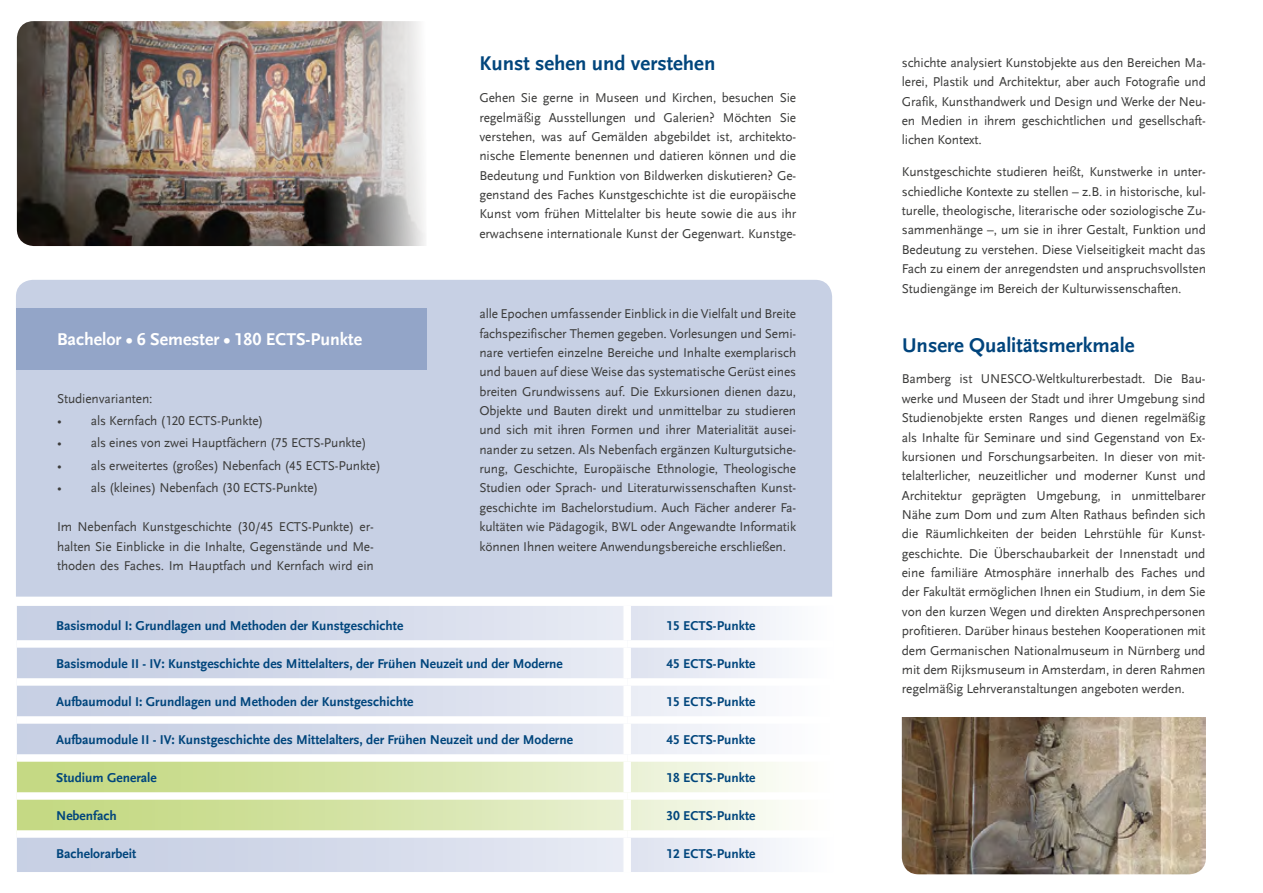
<style>
.page{position:relative;width:1263px;height:893px;background:#fff}
.page>*{position:absolute;margin:0;border:0;box-sizing:border-box;transform-origin:0 0}
.t1{font:700 20.85px "UB Scala Sans";color:#00447c}
.t2{font:700 20.85px "UB Scala Sans";color:#00457c}
.t3{font:700 17.85px "UB Scala Sans";color:#fff}
.t4{font:13.35px/19.4px "UB Scala Sans";letter-spacing:-.01em;color:#3c3c3b;text-align:justify}
.t5{font:700 13.35px "UB Scala Sans";color:#00457c}
</style>
<div class="page">
<img style="left:902px;top:717px;width:304px;height:157px">
<div style="left:16px;top:280px;width:816px;height:317px;background:#c7d0e4"></div>
<div style="left:16px;top:308px;width:411px;height:62px;background:#93a5c8"></div>
<svg style="left:17px;top:606px;width:606px;height:266px;background:#d4daea"></svg>
<svg style="left:631px;top:606px;width:151px;height:266px"></svg>
<svg style="left:17px;top:686px;width:765px;height:68px;background:#dadfed"></svg>
<svg style="left:17px;top:762px;width:606px;height:68px;background:#d3e2a3"></svg>
<svg style="left:631px;top:762px;width:155px;height:68px"></svg>
<div style="left:623px;top:686px;width:8px;height:30px;background:#fff"></div>
<div style="left:623px;top:724px;width:8px;height:30px;background:#fff"></div>
<div style="left:17px;top:640px;width:610px;height:8px;background:#fff"></div>
<div style="left:627px;top:640px;width:206px;height:8px;background:#fff"></div>
<div style="left:17px;top:678px;width:610px;height:8px;background:#fff"></div>
<div style="left:627px;top:678px;width:206px;height:8px;background:#fff"></div>
<div style="left:17px;top:716px;width:610px;height:8px;background:#fff"></div>
<div style="left:627px;top:716px;width:206px;height:8px;background:#fff"></div>
<div style="left:17px;top:754px;width:610px;height:8px;background:#fff"></div>
<div style="left:627px;top:754px;width:206px;height:8px;background:#fff"></div>
<div style="left:17px;top:792px;width:610px;height:8px;background:#fff"></div>
<div style="left:627px;top:792px;width:206px;height:8px;background:#fff"></div>
<div style="left:17px;top:830px;width:610px;height:8px;background:#fff"></div>
<div style="left:627px;top:830px;width:206px;height:8px;background:#fff"></div>
<img style="left:17px;top:21px;width:409px;height:225px">
<p class="t3" style="left:57px;top:328px;width:307px">Bachelor • 6 Semester • 180 ECTS-Punkte</p>
<p class="t4" style="left:57px;top:389px;width:97px">Studienvarianten:</p>
<p class="t4" style="left:57px;top:411px;width:208px">• als Kernfach (120 ECTS-Punkte)</p>
<p class="t4" style="left:57px;top:433px;width:311px">• als eines von zwei Hauptfächern (75 ECTS-Punkte)</p>
<p class="t4" style="left:57px;top:455px;width:325px">• als erweitertes (großes) Nebenfach (45 ECTS-Punkte)</p>
<p class="t4" style="left:57px;top:478px;width:263px">• als (kleines) Nebenfach (30 ECTS-Punkte)</p>
<p class="t4" style="left:57px;top:517px;width:318px">Im Nebenfach Kunstgeschichte (30/45 ECTS-Punkte) er&shy;halten Sie Einblicke in die Inhalte, Gegenstände und Me&shy;thoden des Faches. Im Hauptfach und Kernfach wird ein</p>
<p class="t2" style="left:479px;top:51px;width:237px">Kunst sehen und verstehen</p>
<p class="t4" style="left:479px;top:88px;width:318px">Gehen Sie gerne in Museen und Kirchen, besuchen Sie regelmäßig Ausstellungen und Galerien? Möchten Sie verstehen, was auf Gemälden abgebildet ist, architekto&shy;nische Elemente benennen und datieren können und die Bedeutung und Funktion von Bildwerken diskutieren? Ge&shy;genstand des Faches Kunstgeschichte ist die europäische Kunst vom frühen Mittelalter bis heute sowie die aus ihr erwachsene internationale Kunst der Gegenwart. Kunstge-</p>
<p class="t4" style="left:479px;top:304px;width:318px">alle Epochen umfassender Einblick in die Vielfalt und Breite fachspezifischer Themen gegeben. Vorlesungen und Semi&shy;nare vertiefen einzelne Bereiche und Inhalte exemplarisch und bauen auf diese Weise das systematische Gerüst eines breiten Grundwissens auf. Die Exkursionen dienen dazu, Objekte und Bauten direkt und unmittelbar zu studieren und sich mit ihren Formen und ihrer Materialität ausei&shy;nander zu setzen. Als Nebenfach ergänzen Kulturgutsiche&shy;rung, Geschichte, Europäische Ethnologie, Theologische Studien oder Sprach- und Literaturwissenschaften Kunst&shy;geschichte im Bachelorstudium. Auch Fächer anderer Fa&shy;kultäten wie Pädagogik, BWL oder Angewandte Informatik können Ihnen weitere Anwendungsbereiche erschließen.</p>
<p class="t5" style="left:56px;top:618px;width:349px">Basismodul I: Grundlagen und Methoden der Kunstgeschichte</p>
<p class="t5" style="left:666px;top:618px;width:90px">15 ECTS-Punkte</p>
<p class="t5" style="left:56px;top:656px;width:508px">Basismodule II - IV: Kunstgeschichte des Mittelalters, der Frühen Neuzeit und der Moderne</p>
<p class="t5" style="left:666px;top:656px;width:90px">45 ECTS-Punkte</p>
<p class="t5" style="left:56px;top:694px;width:359px">Aufbaumodul I: Grundlagen und Methoden der Kunstgeschichte</p>
<p class="t5" style="left:666px;top:694px;width:90px">15 ECTS-Punkte</p>
<p class="t5" style="left:56px;top:732px;width:518px">Aufbaumodule II - IV: Kunstgeschichte des Mittelalters, der Frühen Neuzeit und der Moderne</p>
<p class="t5" style="left:666px;top:732px;width:90px">45 ECTS-Punkte</p>
<p class="t5" style="left:56px;top:770px;width:102px">Studium Generale</p>
<p class="t5" style="left:666px;top:770px;width:90px">18 ECTS-Punkte</p>
<p class="t5" style="left:56px;top:808px;width:62px">Nebenfach</p>
<p class="t5" style="left:666px;top:808px;width:90px">30 ECTS-Punkte</p>
<p class="t5" style="left:56px;top:846px;width:82px">Bachelorarbeit</p>
<p class="t5" style="left:666px;top:846px;width:90px">12 ECTS-Punkte</p>
<p class="t4" style="left:902px;top:53px;width:306px">schichte analysiert Kunstobjekte aus den Bereichen Ma&shy;lerei, Plastik und Architektur, aber auch Fotografie und Grafik, Kunsthandwerk und Design und Werke der Neu&shy;en Medien in ihrem geschichtlichen und gesellschaft&shy;lichen Kontext.</p>
<p class="t4" style="left:902px;top:162px;width:306px">Kunstgeschichte studieren heißt, Kunstwerke in unter&shy;schiedliche Kontexte zu stellen – z.B. in historische, kul&shy;turelle, theologische, literarische oder soziologische Zu&shy;sammenhänge –, um sie in ihrer Gestalt, Funktion und Bedeutung zu verstehen. Diese Vielseitigkeit macht das Fach zu einem der anregendsten und anspruchsvollsten Studiengänge im Bereich der Kulturwissenschaften.</p>
<p class="t1" style="left:902px;top:333px;width:234px">Unsere Qualitätsmerkmale</p>
<p class="t4" style="left:902px;top:369px;width:305px">Bamberg ist UNESCO-Weltkulturerbestadt. Die Bau&shy;werke und Museen der Stadt und ihrer Umgebung sind Studienobjekte ersten Ranges und dienen regelmäßig als Inhalte für Seminare und sind Gegenstand von Ex&shy;kursionen und Forschungsarbeiten. In dieser von mit&shy;telalterlicher, neuzeitlicher und moderner Kunst und Architektur geprägten Umgebung, in unmittelbarer Nähe zum Dom und zum Alten Rathaus befinden sich die Räumlichkeiten der beiden Lehrstühle für Kunst&shy;geschichte. Die Überschaubarkeit der Innenstadt und eine familiäre Atmosphäre innerhalb des Faches und der Fakultät ermöglichen Ihnen ein Studium, in dem Sie von den kurzen Wegen und direkten Ansprechpersonen profitieren. Darüber hinaus bestehen Kooperationen mit dem Germanischen Nationalmuseum in Nürnberg und mit dem Rijksmuseum in Amsterdam, in deren Rahmen regelmäßig Lehrveranstaltungen angeboten werden.</p>
</div>
